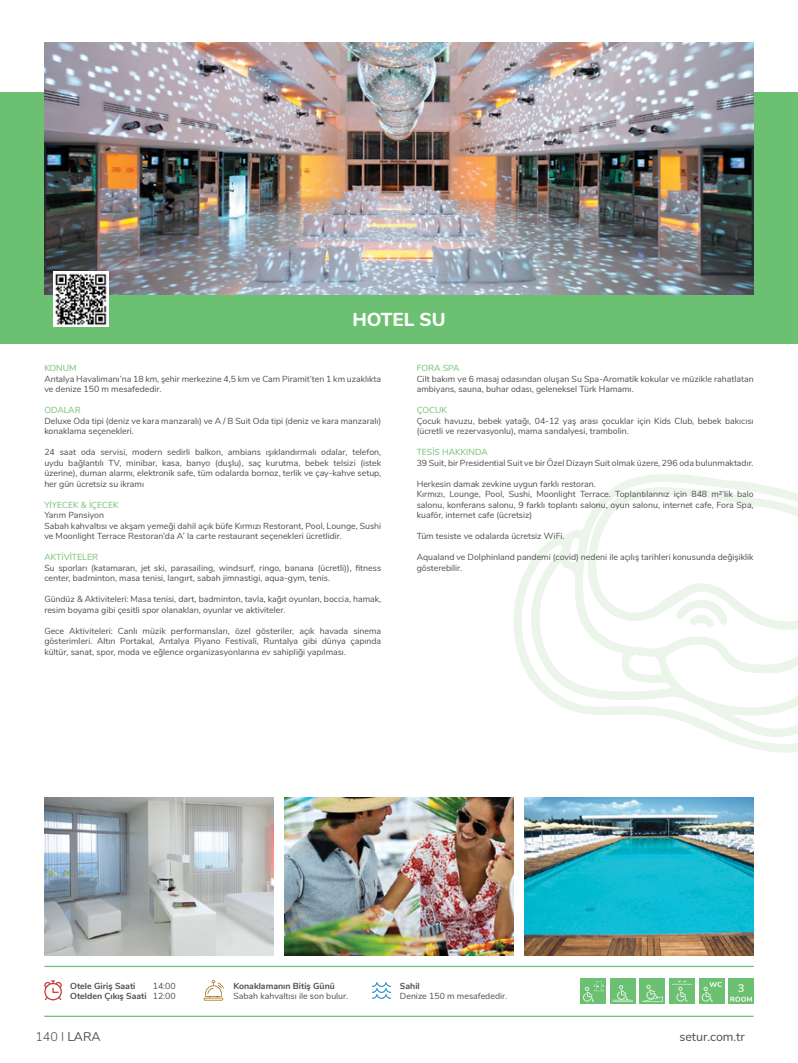
<style>
.page{position:relative;width:798px;height:1063px;background:#fff}
.page>*{position:absolute;margin:0;border:0;box-sizing:border-box;transform-origin:0 0}
.t1{font:800 18.75px "Nunito";color:#fff}
.t2{font:12.5px "Nunito";color:#4d4d4f}
.t3{font:300 12.5px "Nunito";color:#4d4d4f}
.t4{font:700 11.25px "Nunito";color:#fff}
.t5{font:8.75px/10.5px "Nunito";color:#4d4d4f}
.t6{font:700 8.75px/10.5px "Nunito";color:#4d4d4f;text-align:right}
.t7{font:8.75px "Nunito";color:#6cc071}
.s1{font-weight:400}
</style>
<div class="page">
<svg style="left:513px;top:474px;width:284px;height:279px"></svg>
<svg style="left:588px;top:486px;width:209px;height:147px"></svg>
<div style="left:0;top:92px;width:797px;height:252px;background:#6cc071"></div>
<img style="left:44px;top:43px;width:709px;height:251px">
<img style="left:53px;top:272px;width:55px;height:55px">
<img style="left:284px;top:798px;width:229px;height:158px">
<img style="left:524px;top:798px;width:229px;height:158px">
<img style="left:44px;top:798px;width:229px;height:158px">
<svg style="left:44px;top:980px;width:18px;height:20px"></svg>
<svg style="left:203px;top:980px;width:21px;height:21px"></svg>
<svg style="left:372px;top:982px;width:19px;height:17px"></svg>
<hr style="left:44px;top:966px;width:709px;height:1px;background:#6cc071">
<hr style="left:44px;top:1016px;width:709px;height:1px;background:#6cc071">
<div style="left:580px;top:979px;width:25px;height:25px;background:#6cc071"></div>
<div style="left:609px;top:979px;width:26px;height:25px;background:#6cc071"></div>
<div style="left:639px;top:979px;width:25px;height:25px;background:#6cc071"></div>
<div style="left:668px;top:979px;width:26px;height:25px;background:#6cc071"></div>
<div style="left:698px;top:979px;width:26px;height:25px;background:#6cc071"></div>
<div style="left:727px;top:979px;width:26px;height:25px;background:#6cc071"></div>
<svg style="left:583px;top:981px;width:20px;height:21px"></svg>
<svg style="left:612px;top:985px;width:20px;height:17px"></svg>
<svg style="left:642px;top:985px;width:20px;height:17px"></svg>
<svg style="left:672px;top:981px;width:20px;height:20px"></svg>
<svg style="left:701px;top:982px;width:20px;height:20px"></svg>
<svg style="left:730px;top:997px;width:21px;height:5px"></svg>
<h1 class="t1" style="left:352px;top:306px;width:95px">HOTEL SU</h1>
<p class="t7" style="left:44px;top:362px;width:34px">KONUM</p>
<p class="t5" style="left:44px;top:373px;width:338px">Antalya Havalimanı’na 18 km, şehir merkezine 4,5 km ve Cam Piramit’ten 1 km uzaklıkta ve denize 150 m mesafededir.</p>
<p class="t7" style="left:44px;top:404px;width:38px">ODALAR</p>
<p class="t5" style="left:44px;top:415px;width:338px">Deluxe Oda tipi (deniz ve kara manzaralı) ve A / B Suit Oda tipi (deniz ve kara manzaralı) konaklama seçenekleri.</p>
<p class="t5" style="left:44px;top:446px;width:338px;text-align:justify">24 saat oda servisi, modern sedirli balkon, ambians ışıklandırmalı odalar, telefon, uydu bağlantılı TV, minibar, kasa, banyo (duşlu), saç kurutma, bebek telsizi (istek üzerine), duman alarmı, elektronik safe, tüm odalarda bornoz, terlik ve çay-kahve setup, her gün ücretsiz su ikramı</p>
<p class="t7" style="left:44px;top:498px;width:76px">YİYECEK &amp; İÇECEK</p>
<p class="t5" style="left:44px;top:509px;width:338px">Yarım Pansiyon<br>Sabah kahvaltısı ve akşam yemeği dahil açık büfe Kırmızı Restorant, Pool, Lounge, Sushi ve Moonlight Terrace Restoran’da A’ la carte restaurant seçenekleri ücretlidir.</p>
<p class="t7" style="left:44px;top:551px;width:55px">AKTİVİTELER</p>
<p class="t5" style="left:44px;top:562px;width:338px">Su sporları (katamaran, jet ski, parasailing, windsurf, ringo, banana (ücretli)), fitness center, badminton, masa tenisi, langırt, sabah jimnastigi, aqua-gym, tenis.</p>
<p class="t5" style="left:44px;top:593px;width:338px">Gündüz &amp; Aktiviteleri: Masa tenisi, dart, badminton, tavla, kağıt oyunları, boccia, hamak, resim boyama gibi çesitli spor olanakları, oyunlar ve aktiviteler.</p>
<p class="t5" style="left:44px;top:625px;width:338px;text-align:justify">Gece Aktiviteleri: Canlı müzik performansları, özel gösteriler, açık havada sinema gösterimleri. Altın Portakal, Antalya Piyano Festivali, Runtalya gibi dünya çapında kültür, sanat, spor, moda ve eğlence organizasyonlarına ev sahipliği yapılması.</p>
<p class="t7" style="left:416px;top:362px;width:44px">FORA SPA</p>
<p class="t5" style="left:416px;top:373px;width:338px">Cilt bakım ve 6 masaj odasından oluşan Su Spa-Aromatik kokular ve müzikle rahatlatan ambiyans, sauna, buhar odası, geleneksel Türk Hamamı.</p>
<p class="t7" style="left:416px;top:404px;width:32px">ÇOCUK</p>
<p class="t5" style="left:416px;top:415px;width:338px">Çocuk havuzu, bebek yatağı, 04-12 yaş arası çocuklar için Kids Club, bebek bakıcısı (ücretli ve rezervasyonlu), mama sandalyesi, trambolin.</p>
<p class="t7" style="left:416px;top:446px;width:72px">TESİS HAKKINDA</p>
<p class="t5" style="left:416px;top:457px;width:338px">39 Suit, bir Presidential Suit ve bir Özel Dizayn Suit olmak üzere, 296 oda bulunmaktadır.</p>
<p class="t5" style="left:416px;top:478px;width:338px">Herkesin damak zevkine uygun farklı restoran.<br>Kırmızı, Lounge, Pool, Sushi, Moonlight Terrace. Toplantılarınız için 848 m²’lik balo salonu, konferans salonu, 9 farklı toplantı salonu, oyun salonu, internet cafe, Fora Spa, kuaför, internet cafe (ücretsiz)</p>
<p class="t5" style="left:416px;top:530px;width:149px">Tüm tesiste ve odalarda ücretsiz WiFi.</p>
<p class="t5" style="left:416px;top:551px;width:338px">Aqualand ve Dolphinland pandemi (covid) nedeni ile açılış tarihleri konusunda değişiklik gösterebilir.</p>
<p class="t6" style="left:70px;top:980px;width:67px">Otele Giriş Saati</p>
<p class="t6" style="left:70px;top:980px;width:107px"><span class="s1">14:00<br></span>Otelden Çıkış Saati <span class="s1">12:00</span></p>
<p class="t6" style="left:233px;top:980px;width:103px">Konaklamanın Bitiş Günü</p>
<p class="t5" style="left:233px;top:990px;width:116px">Sabah kahvaltısı ile son bulur.</p>
<p class="t6" style="left:400px;top:980px;width:21px">Sahil</p>
<p class="t5" style="left:400px;top:990px;width:109px">Denize 150 m mesafededir.</p>
<p class="t4" style="left:737px;top:979px;width:8px">3</p>
<h2 class="t3" style="left:35px;top:1028px;width:67px">140 I <span class="s1">LARA</span></h2>
<h2 class="t2" style="left:679px;top:1028px;width:67px">setur.com.tr</h2>
</div>
